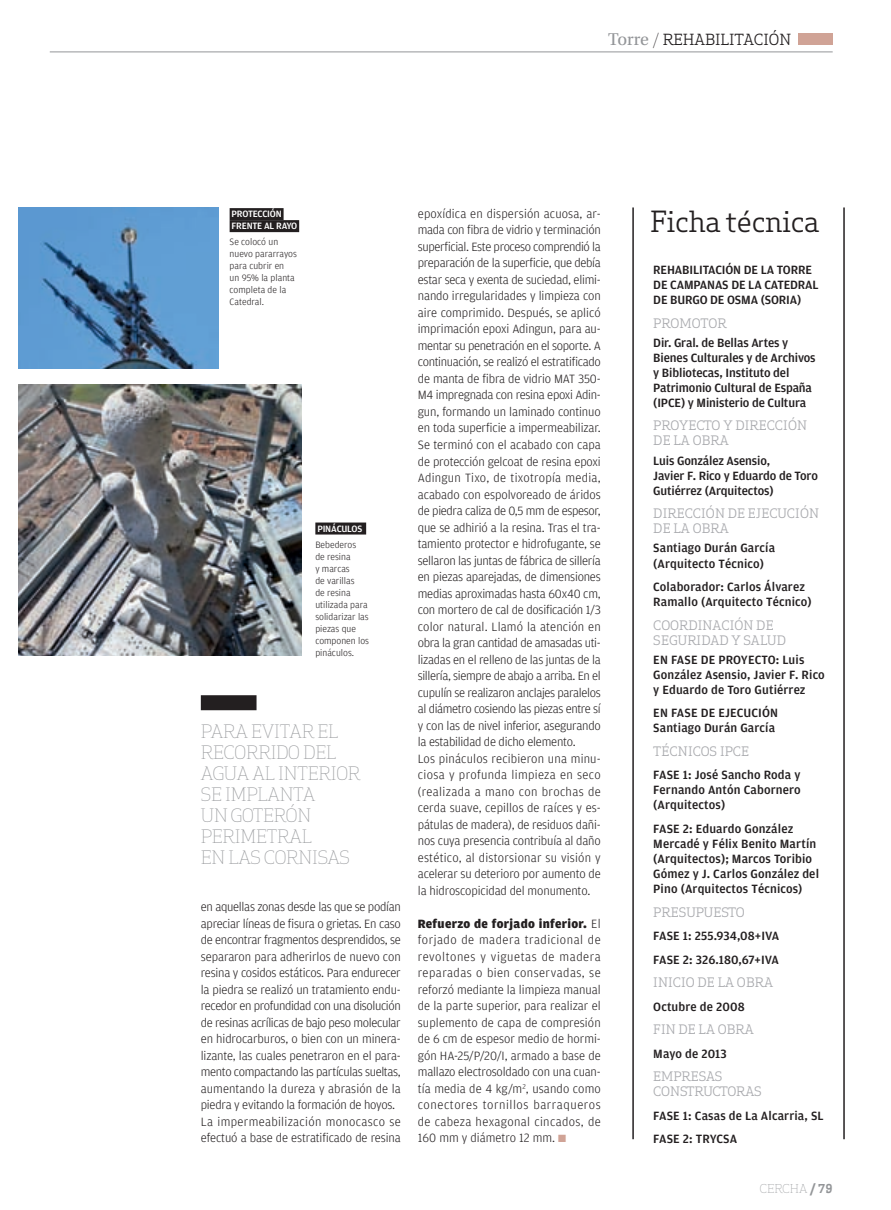
<style>
.page{position:relative;width:891px;height:1210px;background:#fff}
.page>*{position:absolute;margin:0;border:0;box-sizing:border-box;transform-origin:0 0}
.t1{font:28.5px "Apex Serif";letter-spacing:-.02em;color:#231f20}
.t2{font:300 18px/21px "Apex Serif";letter-spacing:-.01em;color:#939598}
.t3{font:15px "Apex Serif";color:#231f20}
.t4{font:300 12.75px/16.5px "Amplitude";letter-spacing:-.02em;color:#231f20}
.t5{font:500 12.75px/15px "Amplitude";letter-spacing:.01em;color:#231f20}
.t6{font:500 12.75px/15px "Amplitude";letter-spacing:-.01em;color:#231f20}
.t7{font:12.75px/15px "Apex Serif";letter-spacing:.01em;color:#a8a9ad}
.t8{font:300 12px "Apex Serif";color:#939598}
.t9{font:300 9.75px/12px "Amplitude";color:#231f20}
.t10{font:500 9.75px/16.2px "Amplitude";letter-spacing:-.02em;color:#fff}
.s1{font-family:"Utopia Std";font-size:18px;color:#939598}
.s2{font-weight:300}
.s3{font-weight:300;color:#231f20}
.s4{font-weight:900}
.s5{color:#d0a396}
.s6{font-family:"Apex Serif";font-weight:400;color:#a8a9ad}
.s7{font-weight:700}
</style>
<div class="page">
<hr style="left:50px;top:51px;width:782px;height:1px;background:#939598">
<div style="left:798px;top:34px;width:34px;height:11px;background:#d0a396"></div>
<div style="left:315px;top:522px;width:51px;height:12px;background:#231f20"></div>
<div style="left:201px;top:695px;width:55px;height:15px;background:#231f20"></div>
<img style="left:19px;top:207px;width:199px;height:161px">
<img style="left:19px;top:384px;width:283px;height:271px">
<div style="left:229px;top:208px;width:54px;height:12px;background:#231f20"></div>
<div style="left:229px;top:220px;width:70px;height:12px;background:#231f20"></div>
<hr style="left:632px;top:207px;width:1px;height:932px;background:#231f20">
<hr style="left:843px;top:207px;width:1px;height:932px;background:#231f20">
<p class="t3" style="left:608px;top:34px;width:184px"><span class="s1">Torre</span> <span class="s2">/</span> REHABILITACIÓN</p>
<p class="t10" style="left:231px;top:208px;width:67px;line-height:12px">PROTECCIÓN<br>FRENTE AL RAYO</p>
<p class="t9" style="left:229px;top:237px;width:69px">Se colocó un nuevo pararrayos para cubrir en<br>un 95% la planta completa de la<br>Catedral.</p>
<p class="t10" style="left:315px;top:521px;width:48px">PINÁCULOS<br><span class="s3">Bebederos</span></p>
<p class="t9" style="left:315px;top:551px;width:55px">de resina<br>y marcas<br>de varillas<br>de resina utilizada para solidarizar las piezas que componen los pináculos.</p>
<p class="t2" style="left:201px;top:723px;width:161px">PARA EVITAR EL<br>RECORRIDO DEL<br>AGUA AL INTERIOR<br>SE IMPLANTA<br>UN GOTERÓN<br>PERIMETRAL<br>EN LAS CORNISAS</p>
<p class="t4" style="left:201px;top:899px;width:201px">en aquellas zonas desde las que se podían apreciar líneas de fisura o grietas. En caso de encontrar fragmentos desprendidos, se separaron para adherirlos de nuevo con resina y cosidos estáticos. Para endurecer la piedra se realizó un tratamiento endu&shy;recedor en profundidad con una disolución de resinas acrílicas de bajo peso molecular en hidrocarburos, o bien con un minera&shy;lizante, las cuales penetraron en el para&shy;mento compactando las partículas sueltas, aumentando la dureza y abrasión de la piedra y evitando la formación de hoyos.<br>La impermeabilización monocasco se efectuó a base de estratificado de resina</p>
<p class="t4" style="left:418px;top:206px;width:184px">epoxídica en dispersión acuosa, ar&shy;mada con fibra de vidrio y terminación superficial. Este proceso comprendió la preparación de la superficie, que debía estar seca y exenta de suciedad, elimi&shy;nando irregularidades y limpieza con aire comprimido. Después, se aplicó imprimación epoxi Adingun, para au&shy;mentar su penetración en el soporte. A continuación, se realizó el estratificado de manta de fibra de vidrio MAT 350- M4 impregnada con resina epoxi Adin&shy;gun, formando un laminado continuo en toda superficie a impermeabilizar.<br>Se terminó con el acabado con capa de protección gelcoat de resina epoxi Adingun Tixo, de tixotropía media, acabado con espolvoreado de áridos de piedra caliza de 0,5 mm de espesor, que se adhirió a la resina. Tras el tra&shy;tamiento protector e hidrofugante, se sellaron las juntas de fábrica de sillería en piezas aparejadas, de dimensiones medias aproximadas hasta 60x40 cm, con mortero de cal de dosificación 1/3 color natural. Llamó la atención en obra la gran cantidad de amasadas uti&shy;lizadas en el relleno de las juntas de la sillería, siempre de abajo a arriba. En el cupulín se realizaron anclajes paralelos al diámetro cosiendo las piezas entre sí y con las de nivel inferior, asegurando la estabilidad de dicho elemento.<br>Los pináculos recibieron una minu&shy;ciosa y profunda limpieza en seco (realizada a mano con brochas de cerda suave, cepillos de raíces y es&shy;pátulas de madera), de residuos dañi&shy;nos cuya presencia contribuía al daño estético, al distorsionar su visión y acelerar su deterioro por aumento de la hidroscopicidad del monumento.</p>
<p class="t4" style="left:418px;top:916px;width:184px;text-align:justify"><span class="s4">Refuerzo de forjado inferior.</span> El forjado de madera tradicional de revoltones y viguetas de madera reparadas o bien conservadas, se reforzó mediante la limpieza manual de la parte superior, para realizar el suplemento de capa de compresión de 6 cm de espesor medio de hormi&shy;gón HA-25/P/20/I, armado a base de mallazo electrosoldado con una cuan&shy;tía media de 4 kg/m<sup>2</sup>, usando como conectores tornillos barraqueros de cabeza hexagonal cincados, de 160 mm y diámetro 12 mm. <span class="s5">■</span></p>
<p class="t1" style="left:650px;top:212px;width:171px">Ficha técnica</p>
<p class="t6" style="left:653px;top:263px;width:167px">REHABILITACIÓN DE LA TORRE<br>DE CAMPANAS DE LA CATEDRAL<br>DE BURGO DE OSMA (SORIA)</p>
<p class="t6" style="left:653px;top:314px;width:136px;line-height:19.2px"><span class="s6">PROMOTOR<br></span>Dir. Gral. de Bellas Artes y</p>
<p class="t6" style="left:653px;top:351px;width:164px">Bienes Culturales y de Archivos y Bibliotecas, Instituto del<br>Patrimonio Cultural de España (IPCE) y Ministerio de Cultura</p>
<p class="t7" style="left:653px;top:420px;width:155px">PROYECTO Y DIRECCIÓN<br>DE LA OBRA</p>
<p class="t6" style="left:653px;top:453px;width:166px">Luis González Asensio,<br>Javier F. Rico y Eduardo de Toro<br>Gutiérrez (Arquitectos)</p>
<p class="t7" style="left:653px;top:507px;width:167px">DIRECCIÓN DE EJECUCIÓN<br>DE LA OBRA</p>
<p class="t5" style="left:653px;top:541px;width:123px">Santiago Durán García (Arquitecto Técnico)</p>
<p class="t5" style="left:653px;top:580px;width:160px">Colaborador: Carlos Álvarez<br>Ramallo (Arquitecto Técnico)</p>
<p class="t7" style="left:653px;top:619px;width:134px">COORDINACIÓN DE<br>SEGURIDAD Y SALUD</p>
<p class="t5" style="left:653px;top:653px;width:173px">EN FASE DE PROYECTO: Luis<br>González Asensio, Javier F. Rico y Eduardo de Toro Gutiérrez</p>
<p class="t5" style="left:653px;top:706px;width:126px">EN FASE DE EJECUCIÓN<br>Santiago Durán García</p>
<p class="t5" style="left:653px;top:740px;width:149px;line-height:23.5px"><span class="s6">TÉCNICOS IPCE<br></span>FASE 1: José Sancho Roda y</p>
<p class="t5" style="left:653px;top:783px;width:149px">Fernando Antón Cabornero (Arquitectos)</p>
<p class="t5" style="left:653px;top:822px;width:167px">FASE 2: Eduardo González<br>Mercadé y Félix Benito Martín (Arquitectos); Marcos Toribio<br>Gómez y J. Carlos González del<br>Pino (Arquitectos Técnicos)</p>
<p class="t5" style="left:653px;top:901px;width:127px;line-height:23.5px"><span class="s6">PRESUPUESTO<br></span>FASE 1: 255.934,08+IVA<br>FASE 2: 326.180,67+IVA<br><span class="s6">INICIO DE LA OBRA<br></span>Octubre de 2008<br><span class="s6">FIN DE LA OBRA<br></span>Mayo de 2013<br><span class="s6">EMPRESAS</span></p>
<p class="t5" style="left:653px;top:1080px;width:172px;line-height:23.5px"><span class="s6">CONSTRUCTORAS<br></span>FASE 1: Casas de La Alcarria, SL<br>FASE 2: TRYCSA</p>
<p class="t8" style="left:759px;top:1184px;width:74px">CERCHA <span class="s7">/ 79</span></p>
</div>
